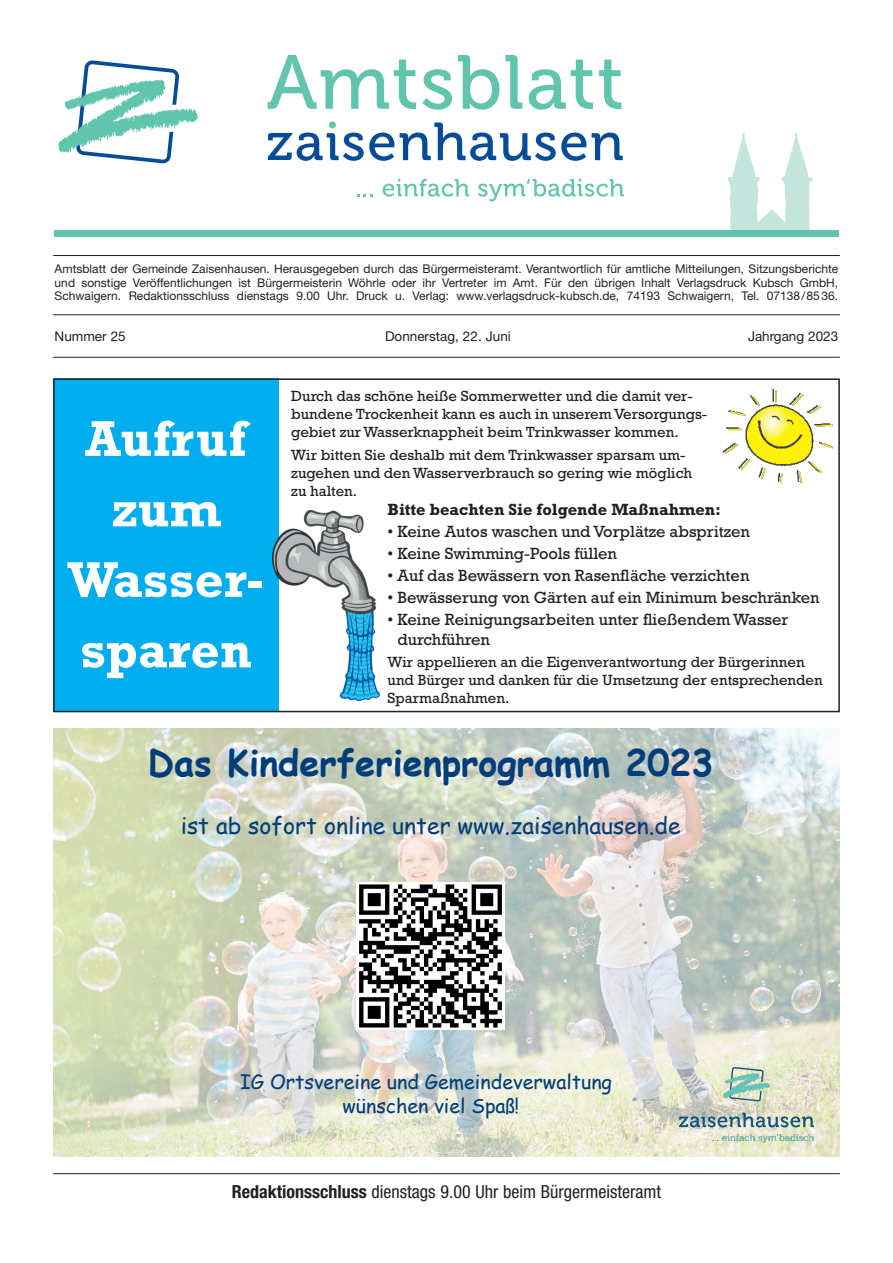
<style>
.page{position:relative;width:893px;height:1263px;background:#fff}
.page>*{position:absolute;margin:0;border:0;box-sizing:border-box;transform-origin:0 0}
.t1{font:700 51px/70.5px "Rockwell Std";color:#fff;text-align:center}
.t2{font:700 36.15px "Comic Sans MS";color:#013d79}
.t3{font:22.95px "Comic Sans MS";color:#013d79}
.t4{font:19.65px/23.5px "Comic Sans MS";color:#013d79;text-align:center}
.t5{font:condensed 18px "Helvetica Neue LT Std";color:#231f20}
.t6{font:16.5px/19.8px "Rockwell Std";color:#231f20}
.t7{font:700 16.5px "Rockwell Std";color:#231f20}
.t8{font:15px/18px "Rockwell Std";color:#231f20}
.t9{font:13.5px "Helvetica Neue LT Std";color:#231f20}
.t10{font:12px/13.5px "Helvetica Neue LT Std";color:#231f20;text-align:justify}
.s1{font-weight:700}
</style>
<div class="page">
<hr style="left:53px;top:357px;width:787px;height:1px;background:#231f20">
<hr style="left:53px;top:314px;width:787px;height:1px;background:#231f20">
<hr style="left:53px;top:1173px;width:787px;height:1px;background:#231f20">
<hr style="left:53px;top:255px;width:787px;height:1px;background:#231f20">
<svg style="left:268px;top:55px;width:148px;height:54px"></svg>
<svg style="left:422px;top:69px;width:30px;height:41px"></svg>
<svg style="left:458px;top:55px;width:41px;height:55px"></svg>
<svg style="left:505px;top:55px;width:17px;height:54px"></svg>
<svg style="left:529px;top:60px;width:64px;height:50px"></svg>
<svg style="left:599px;top:60px;width:22px;height:49px"></svg>
<svg style="left:727px;top:133px;width:86px;height:97px"></svg>
<div style="left:54px;top:230px;width:785px;height:7px;background:#61c4ad"></div>
<svg style="left:592px;top:133px;width:31px;height:27px"></svg>
<svg style="left:400px;top:122px;width:186px;height:39px"></svg>
<svg style="left:268px;top:133px;width:126px;height:28px"></svg>
<div style="left:329px;top:121px;width:7px;height:7px;background:#61c4ad;border-radius:50%"></div>
<svg style="left:357px;top:194px;width:15px;height:2px"></svg>
<svg style="left:383px;top:179px;width:86px;height:18px"></svg>
<svg style="left:478px;top:179px;width:146px;height:22px"></svg>
<svg style="left:58px;top:60px;width:140px;height:104px"></svg>
<div style="left:53px;top:378px;width:226px;height:334px;background:#00aeef"></div>
<img style="left:722px;top:389px;width:111px;height:95px">
<img style="left:272px;top:510px;width:107px;height:191px">
<img style="left:53px;top:728px;width:787px;height:429px">
<img style="left:679px;top:1067px;width:134px;height:75px">
<img style="left:357px;top:882px;width:148px;height:147px">
<div style="left:53px;top:378px;width:787px;height:334px;border:2px solid #231f20"></div>
<p class="t10" style="left:55px;top:262px;width:785px">Amtsblatt der Gemeinde Zaisenhausen. Herausgegeben durch das Bürgermeisteramt. Verantwortlich für amtliche Mitteilungen, Sitzungsberichte und sonstige Veröffentlichungen ist Bürgermeisterin Wöhrle oder ihr Vertreter im Amt. Für den übrigen Inhalt Verlagsdruck Kubsch GmbH, Schwaigern. Redaktionsschluss dienstags 9.00 Uhr. Druck u. Verlag: www.verlagsdruck-kubsch.de, 74193 Schwaigern, Tel. 07138/85 36.</p>
<p class="t9" style="left:55px;top:328px;width:73px">Nummer 25</p>
<p class="t9" style="left:385px;top:328px;width:127px">Donnerstag, 22. Juni</p>
<p class="t9" style="left:748px;top:328px;width:92px">Jahrgang 2023</p>
<h1 class="t1" style="left:67px;top:403px;width:198px">Aufruf zum<br>Wasser&shy;sparen</h1>
<p class="t8" style="left:291px;top:387px;width:417px">Durch das schöne heiße Sommerwetter und die damit ver&shy;bundene Trockenheit kann es auch in unserem Versorgungs&shy;gebiet zur Wasserknappheit beim Trinkwasser kommen.</p>
<p class="t8" style="left:291px;top:445px;width:402px">Wir bitten Sie deshalb mit dem Trinkwasser sparsam um&shy;zugehen und den Wasserverbrauch so gering wie möglich zu halten.</p>
<h3 class="t7" style="left:388px;top:500px;width:335px">Bitte beachten Sie folgende Maßnahmen:</h3>
<h3 class="t6" style="left:388px;top:522px;width:364px">• Keine Autos waschen und Vorplätze abspritzen</h3>
<h3 class="t6" style="left:388px;top:544px;width:231px">• Keine Swimming-Pools füllen</h3>
<h3 class="t6" style="left:388px;top:566px;width:363px">• Auf das Bewässern von Rasenfläche verzichten</h3>
<h3 class="t6" style="left:388px;top:588px;width:433px">• Bewässerung von Gärten auf ein Minimum beschränken</h3>
<h3 class="t6" style="left:398px;top:609px;width:392px;text-indent:-10px">• Keine Reinigungsarbeiten unter fließendem Wasser durchführen</h3>
<p class="t8" style="left:388px;top:653px;width:437px">Wir appellieren an die Eigenverantwortung der Bürgerinnen und Bürger und danken für die Umsetzung der entsprechenden<br>Sparmaßnahmen.</p>
<h2 class="t2" style="left:148px;top:736px;width:567px">Das Kinderferienprogramm 2023</h2>
<h3 class="t3" style="left:181px;top:809px;width:501px">ist ab sofort online unter www.zaisenhausen.de</h3>
<h3 class="t4" style="left:240px;top:1069px;width:374px">IG Ortsvereine und Gemeindeverwaltung wünschen viel Spaß!</h3>
<h3 class="t5" style="left:232px;top:1181px;width:431px"><span class="s1">Redaktionsschluss</span> dienstags 9.00 Uhr beim Bürgermeisteramt</h3>
</div>
